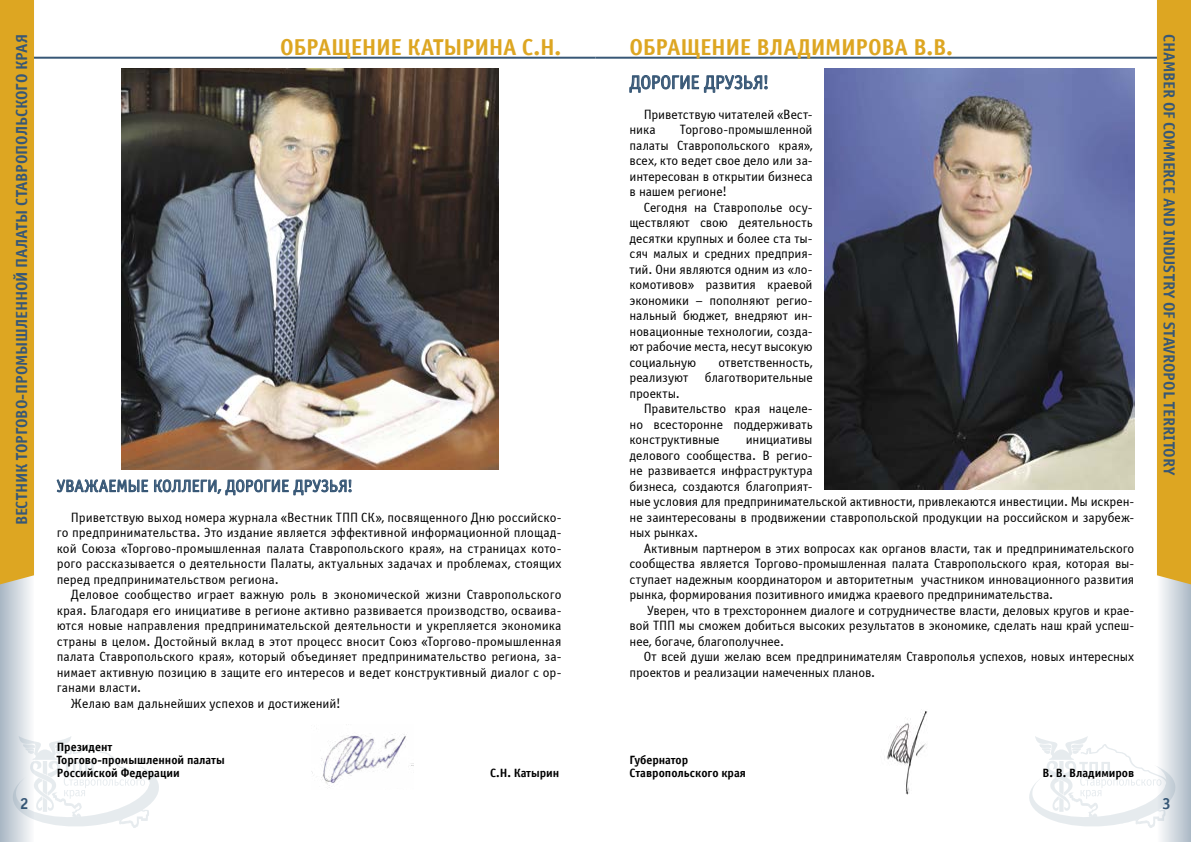
<style>
.page{position:relative;width:1191px;height:842px;background:#fff}
.page>*{position:absolute;margin:0;border:0;box-sizing:border-box;transform-origin:0 0}
.t1{font:700 23px "Officina Sans Win C";letter-spacing:-.02em;color:#dda622}
.t2{font:19px "Officina Sans Win C";letter-spacing:-.015em;color:#375776}
.t3{font:17px "Officina Sans Win C";letter-spacing:-.005em;color:#375776}
.t4{font:700 16px "Officina Sans Win C";letter-spacing:-.01em;color:#375776}
.t5{font:13.5px/15.5px "Officina Sans Win C";color:#000;text-align:justify}
.t6{font:700 12px/13px "Officina Sans Win C";color:#000}
</style>
<div class="page">
<div style="left:0;top:562px;width:34px;height:280px;background:linear-gradient(to right,#a9b7c4,#f8f9fa)"></div>
<div style="left:1157px;top:562px;width:34px;height:280px;background:linear-gradient(to right,#fdfdfe,#aebbc7)"></div>
<hr style="left:30px;top:57px;width:565px;height:2px;background:#375776">
<hr style="left:595px;top:57px;width:566px;height:2px;background:#375776">
<div style="left:0;top:0;width:34px;height:586px;background:#dda622"></div>
<div style="left:1157px;top:0;width:34px;height:586px;background:#dda622"></div>
<svg style="left:12px;top:736px;width:147px;height:93px"></svg>
<svg style="left:1029px;top:736px;width:148px;height:93px"></svg>
<svg style="left:57px;top:469px;width:91px;height:24px"></svg>
<svg style="left:154px;top:469px;width:198px;height:27px"></svg>
<img style="left:121px;top:68px;width:377px;height:401px">
<svg style="left:629px;top:75px;width:139px;height:18px"></svg>
<img style="left:824px;top:68px;width:310px;height:421px">
<img style="left:887px;top:709px;width:41px;height:85px">
<img style="left:312px;top:734px;width:101px;height:54px">
<p class="t4" style="left:13px;top:525px;width:493px;rotate:-90deg">ВЕСТН ИК Торгово-промышленной палаты Ставропольского края</p>
<p class="t4" style="left:1178px;top:34px;width:443px;rotate:90deg">Chamber of Commerce and Industry of Stavropol territory</p>
<h1 class="t1" style="left:280px;top:34px;width:283px">Обращени е Катыри на С.Н.</h1>
<h1 class="t1" style="left:629px;top:34px;width:325px">Обращени е Влади ми рова В.В.</h1>
<h2 class="t2" style="left:629px;top:72px;width:141px">Дорогие друзья!</h2>
<p class="t5" style="left:629px;top:107px;width:185px;text-indent:14px">Приветствую читателей «Вест&shy;ника</p>
<p class="t5" style="left:629px;top:122px;width:185px;text-indent:50px">Торгово-промышленной палаты Ставропольского края», всех, кто ведет свое дело или за&shy;интересован в открытии бизнеса в нашем регионе!</p>
<p class="t5" style="left:629px;top:200px;width:185px;text-indent:14px">Сегодня на Ставрополье осу&shy;ществляют свою деятельность десятки крупных и более ста ты&shy;сяч малых и средних предприя&shy;тий. Они являются одним из «ло&shy;комотивов» развития краевой экономики – пополняют регио&shy;нальный бюджет, внедряют ин&shy;новационные технологии, созда&shy;ют рабочие места, несут высокую социальную</p>
<p class="t5" style="left:629px;top:355px;width:185px;text-indent:89px">ответственность, реализуют благотворительные проекты.</p>
<p class="t5" style="left:629px;top:401px;width:185px;text-indent:14px">Правительство края нацеле&shy;но всесторонне поддерживать конструктивные</p>
<p class="t5" style="left:629px;top:432px;width:506px;text-align:left;text-indent:116px">инициативы<br>делового сообщества. В регио-<br>не развивается инфраструктура<br>бизнеса, создаются благоприят-<br>ные условия для предпринимательской активности, привлекаются инвестиции. Мы искрен&shy;не заинтересованы в продвижении ставропольской продукции на российском и зарубеж&shy;ных рынках.</p>
<p class="t5" style="left:629px;top:541px;width:506px;text-indent:14px">Активным партнером в этих вопросах как органов власти, так и предпринимательского сообщества является Торгово-промышленная палата Ставропольского края, которая вы&shy;ступает надежным координатором и авторитетным участником инновационного развития рынка, формирования позитивного имиджа краевого предпринимательства.</p>
<p class="t5" style="left:629px;top:603px;width:506px;text-indent:18px">Уверен, что в трехстороннем диалоге и сотрудничестве власти, деловых кругов и крае&shy;вой ТПП мы сможем добиться высоких результатов в экономике, сделать наш край успеш&shy;нее, богаче, благополучнее.</p>
<p class="t5" style="left:629px;top:649px;width:506px;text-indent:14px">От всей души желаю всем предпринимателям Ставрополья успехов, новых интересных проектов и реализации намеченных планов.</p>
<p class="t3" style="left:57px;top:477px;width:298px">Уважаемые коллеги, дорогие друзья!</p>
<p class="t5" style="left:57px;top:510px;width:506px;text-indent:14px">Приветствую выход номера журнала «Вестник ТПП СК», посвященного Дню российско&shy;го предпринимательства. Это издание является эффективной информационной площад&shy;кой Союза «Торгово-промышленная палата Ставропольского края», на страницах кото&shy;рого рассказывается о деятельности Палаты, актуальных задачах и проблемах, стоящих перед предпринимательством региона.</p>
<p class="t5" style="left:71px;top:587px;width:492px">Деловое сообщество играет важную роль в экономической жизни Ставропольского</p>
<p class="t5" style="left:57px;top:603px;width:506px">края. Благодаря его инициативе в регионе активно развивается производство, осваива-</p>
<p class="t5" style="left:57px;top:618px;width:506px">ются новые направления предпринимательской деятельности и укрепляется экономика</p>
<p class="t5" style="left:57px;top:633px;width:506px">страны в целом. Достойный вклад в этот процесс вносит Союз «Торгово-промышленная</p>
<p class="t5" style="left:57px;top:649px;width:506px">палата Ставропольского края», который объединяет предпринимательство региона, за-</p>
<p class="t5" style="left:57px;top:664px;width:506px">нимает активную позицию в защите его интересов и ведет конструктивный диалог с ор-</p>
<p class="t5" style="left:57px;top:680px;width:86px">ганами власти.</p>
<p class="t5" style="left:71px;top:695px;width:271px">Желаю вам дальнейших успехов и достижений!</p>
<p class="t6" style="left:57px;top:740px;width:169px">П резидент<br>Торгово-промышленной палаты<br>Российской Федерации</p>
<p class="t6" style="left:629px;top:753px;width:118px">Губернатор<br>Ставропольского края</p>
<p class="t6" style="left:490px;top:766px;width:70px">С.Н. Катырин</p>
<p class="t6" style="left:1042px;top:766px;width:93px">В. В. Владимиров</p>
<p class="t4" style="left:20px;top:794px;width:10px">2</p>
<p class="t4" style="left:1162px;top:794px;width:10px">3</p>
</div>
